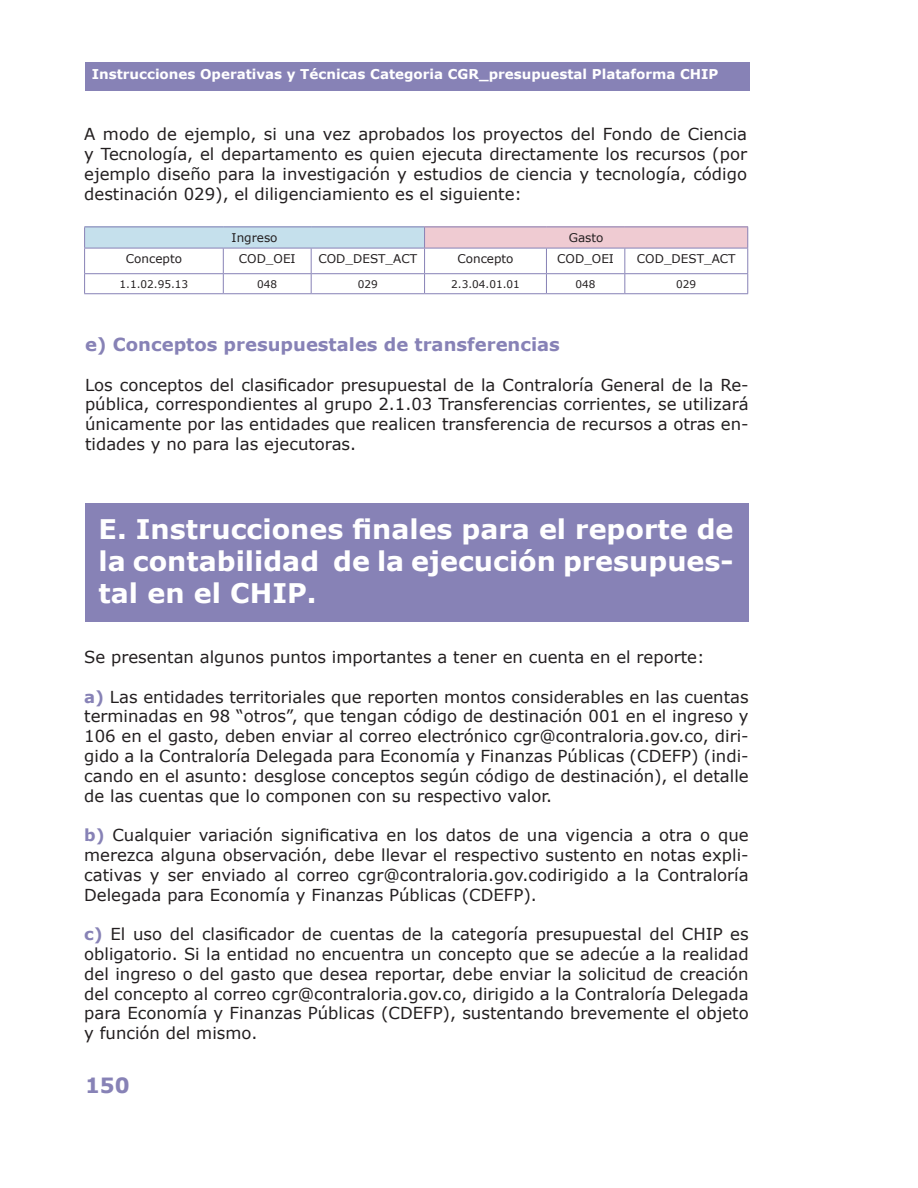
<style>
.page{position:relative;width:918px;height:1188px;background:#fff}
.page>*{position:absolute;margin:0;border:0;box-sizing:border-box;transform-origin:0 0}
.t1{font:700 27px/32.4px "Verdana";color:#fff;text-align:justify}
.t2{font:700 21px "Verdana";color:#8782b6}
.t3{font:700 18px "Verdana";color:#8782b6}
.t4{font:16.5px/19.8px "Verdana";color:#231f20;text-align:justify}
.t5{font:700 13.5px "Verdana";color:#fff}
.t6{font:12px "Verdana";color:#231f20}
.t7{font:10.5px "Verdana";color:#231f20}
.s1{font-weight:700;color:#8782b6}
</style>
<div class="page">
<div style="left:85px;top:62px;width:665px;height:28px;background:#8782b6"></div>
<div style="left:85px;top:227px;width:340px;height:21px;background:#c5e0ec"></div>
<div style="left:425px;top:227px;width:323px;height:21px;background:#efcbd2"></div>
<hr style="left:84px;top:227px;width:139px;height:1px;background:#8782b6">
<hr style="left:223px;top:227px;width:88px;height:1px;background:#8782b6">
<hr style="left:311px;top:227px;width:114px;height:1px;background:#8782b6">
<hr style="left:425px;top:227px;width:121px;height:1px;background:#8782b6">
<hr style="left:546px;top:227px;width:79px;height:1px;background:#8782b6">
<hr style="left:625px;top:227px;width:123px;height:1px;background:#8782b6">
<hr style="left:84px;top:248px;width:139px;height:1px;background:#8782b6">
<hr style="left:223px;top:248px;width:88px;height:1px;background:#8782b6">
<hr style="left:311px;top:248px;width:114px;height:1px;background:#8782b6">
<hr style="left:425px;top:248px;width:121px;height:1px;background:#8782b6">
<hr style="left:546px;top:248px;width:79px;height:1px;background:#8782b6">
<hr style="left:625px;top:248px;width:123px;height:1px;background:#8782b6">
<hr style="left:84px;top:273px;width:139px;height:1px;background:#8782b6">
<svg style="left:84px;top:227px;width:1px;height:66px"></svg>
<hr style="left:223px;top:273px;width:88px;height:1px;background:#8782b6">
<svg style="left:223px;top:248px;width:1px;height:45px"></svg>
<hr style="left:311px;top:273px;width:114px;height:1px;background:#8782b6">
<svg style="left:311px;top:248px;width:1px;height:45px"></svg>
<hr style="left:425px;top:273px;width:121px;height:1px;background:#8782b6">
<svg style="left:424px;top:227px;width:1px;height:66px"></svg>
<hr style="left:546px;top:273px;width:79px;height:1px;background:#8782b6">
<svg style="left:546px;top:248px;width:1px;height:45px"></svg>
<hr style="left:625px;top:273px;width:123px;height:1px;background:#8782b6">
<svg style="left:624px;top:248px;width:1px;height:45px"></svg>
<svg style="left:747px;top:227px;width:1px;height:66px"></svg>
<hr style="left:84px;top:293px;width:139px;height:1px;background:#8782b6">
<hr style="left:223px;top:293px;width:88px;height:1px;background:#8782b6">
<hr style="left:311px;top:293px;width:114px;height:1px;background:#8782b6">
<hr style="left:425px;top:293px;width:121px;height:1px;background:#8782b6">
<hr style="left:546px;top:293px;width:79px;height:1px;background:#8782b6">
<hr style="left:625px;top:293px;width:123px;height:1px;background:#8782b6">
<div style="left:85px;top:504px;width:664px;height:118px;background:#8782b6"></div>
<p class="t5" style="left:92px;top:65px;width:628px">Instrucciones Operativas y Técnicas Categoria CGR_presupuestal Plataforma CHIP</p>
<p class="t4" style="left:84px;top:124px;width:664px">A modo de ejemplo, si una vez aprobados los proyectos del Fondo de Ciencia y Tecnología, el departamento es quien ejecuta directamente los recursos (por ejemplo diseño para la investigación y estudios de ciencia y tecnología, código destinación 029), el diligenciamiento es el siguiente:</p>
<p class="t6" style="left:232px;top:229px;width:47px">Ingreso</p>
<p class="t6" style="left:569px;top:229px;width:36px">Gasto</p>
<p class="t6" style="left:126px;top:251px;width:58px">Concepto</p>
<p class="t6" style="left:239px;top:251px;width:58px">COD_OEI</p>
<p class="t6" style="left:319px;top:251px;width:100px">COD_DEST_ACT</p>
<p class="t6" style="left:457px;top:251px;width:58px">Concepto</p>
<p class="t6" style="left:557px;top:251px;width:58px">COD_OEI</p>
<p class="t6" style="left:637px;top:251px;width:100px">COD_DEST_ACT</p>
<p class="t7" style="left:120px;top:277px;width:70px">1.1.02.95.13</p>
<p class="t7" style="left:257px;top:277px;width:22px">048</p>
<p class="t7" style="left:358px;top:277px;width:22px">029</p>
<p class="t7" style="left:451px;top:277px;width:70px">2.3.04.01.01</p>
<p class="t7" style="left:576px;top:277px;width:22px">048</p>
<p class="t7" style="left:676px;top:277px;width:22px">029</p>
<p class="t3" style="left:85px;top:332px;width:476px">e) Conceptos presupuestales de transferencias</p>
<p class="t4" style="left:85px;top:375px;width:665px">Los conceptos del clasificador presupuestal de la Contraloría General de la Re&shy;pública, correspondientes al grupo 2.1.03 Transferencias corrientes, se utilizará únicamente por las entidades que realicen transferencia de recursos a otras en&shy;tidades y no para las ejecutoras.</p>
<h1 class="t1" style="left:99px;top:512px;width:636px">E. Instrucciones finales para el reporte de la contabilidad de la ejecución presupues&shy;tal en el CHIP.</h1>
<p class="t4" style="left:84px;top:647px;width:622px">Se presentan algunos puntos importantes a tener en cuenta en el reporte:</p>
<p class="t4" style="left:84px;top:686px;width:666px"><span class="s1">a)</span> Las entidades territoriales que reporten montos considerables en las cuentas terminadas en 98 “otros”, que tengan código de destinación 001 en el ingreso y 106 en el gasto, deben enviar al correo electrónico cgr@contraloria.gov.co, diri&shy;gido a la Contraloría Delegada para Economía y Finanzas Públicas (CDEFP) (indi&shy;cando en el asunto: desglose conceptos según código de destinación), el detalle de las cuentas que lo componen con su respectivo valor.</p>
<p class="t4" style="left:84px;top:825px;width:666px"><span class="s1">b)</span> Cualquier variación significativa en los datos de una vigencia a otra o que merezca alguna observación, debe llevar el respectivo sustento en notas expli&shy;cativas y ser enviado al correo cgr@contraloria.gov.codirigido a la Contraloría Delegada para Economía y Finanzas Públicas (CDEFP).</p>
<p class="t4" style="left:84px;top:924px;width:666px"><span class="s1">c)</span> El uso del clasificador de cuentas de la categoría presupuestal del CHIP es obligatorio. Si la entidad no encuentra un concepto que se adecúe a la realidad del ingreso o del gasto que desea reportar, debe enviar la solicitud de creación del concepto al correo cgr@contraloria.gov.co, dirigido a la Contraloría Delegada para Economía y Finanzas Públicas (CDEFP), sustentando brevemente el objeto y función del mismo.</p>
<p class="t2" style="left:85px;top:1071px;width:46px">150</p>
</div>
